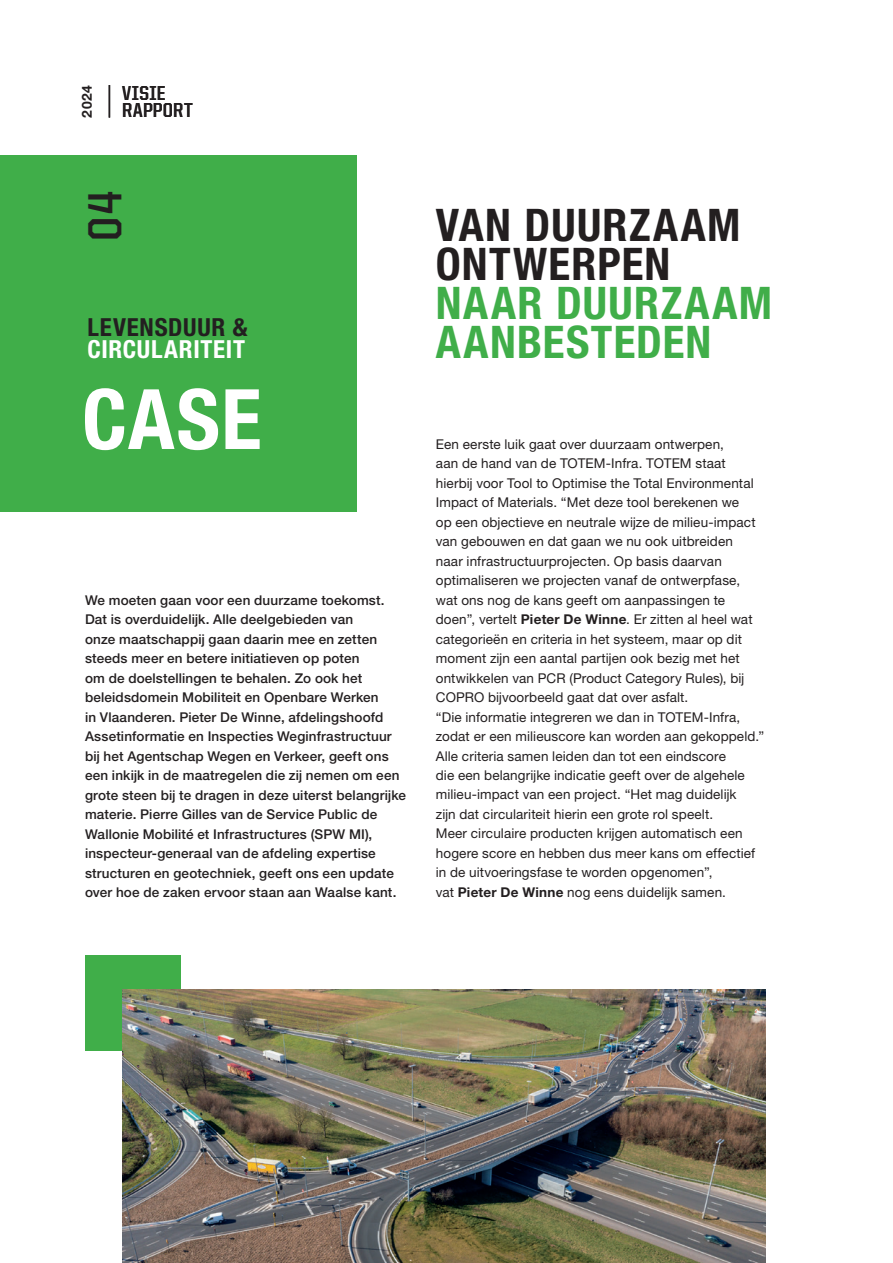
<style>
.page{position:relative;width:893px;height:1263px;background:#fff}
.page>*{position:absolute;margin:0;border:0;box-sizing:border-box;transform-origin:0 0}
.t1{font:700 condensed 83.55px "Helvetica Neue LT Pro";color:#fff}
.t2{font:700 48px "United Sans Semi Cond";color:#231f20}
.t3{font:700 condensed 45px/39px "Helvetica Neue LT Pro";letter-spacing:.035em;color:#40ae49}
.t4{font:700 condensed 45px/39px "Helvetica Neue LT Pro";letter-spacing:.03em;color:#231f20}
.t5{font:700 condensed 24.9px "Helvetica Neue LT Pro";letter-spacing:.03em;color:#fff}
.t6{font:700 condensed 24.9px "Helvetica Neue LT Pro";letter-spacing:.03em;color:#231f20}
.t7{font:700 20.25px/16.5px "United Sans Semi Cond";letter-spacing:.02em;color:#231f20}
.t8{font:700 13.8px "Helvetica Neue LT Pro";color:#231f20}
.t9{font:13.5px/19.5px "Helvetica Neue LT Pro";letter-spacing:.01em;color:#231f20}
.t10{font:500 13.5px/19.5px "Helvetica Neue LT Pro";letter-spacing:.01em;color:#231f20}
.s1{font-weight:700}
</style>
<div class="page">
<div style="left:85px;top:955px;width:96px;height:96px;background:#40ae49"></div>
<img style="left:122px;top:989px;width:643px;height:274px">
<hr style="left:109px;top:85px;width:1px;height:33px;background:#231f20">
<div style="left:0;top:155px;width:356px;height:357px;background:#40ae49"></div>
<p class="t8" style="left:78px;top:118px;width:34px;rotate:-90deg">2024</p>
<h3 class="t7" style="left:122px;top:85px;width:72px">VISIE<br>RAPPORT</h3>
<h2 class="t2" style="left:80px;top:241px;width:51px;rotate:-90deg">04</h2>
<h3 class="t6" style="left:88px;top:312px;width:162px">LEVENSDUUR &amp;</h3>
<h3 class="t5" style="left:88px;top:334px;width:159px">CIRCULARITEIT</h3>
<h1 class="t1" style="left:82px;top:369px;width:181px">CASE</h1>
<p class="t10" style="left:85px;top:590px;width:322px">We moeten gaan voor een duurzame toekomst.<br>Dat is overduidelijk. Alle deelgebieden van<br>onze maatschappij gaan daarin mee en zetten steeds meer en betere initiatieven op poten<br>om de doelstellingen te behalen. Zo ook het beleidsdomein Mobiliteit en Openbare Werken<br>in Vlaanderen. Pieter De Winne, afdelingshoofd Assetinformatie en Inspecties Weginfrastructuur bij het Agentschap Wegen en Verkeer, geeft ons een inkijk in de maatregelen die zij nemen om een grote steen bij te dragen in deze uiterst belangrijke materie. Pierre Gilles van de Service Public de Wallonie Mobilité et Infrastructures (SPW MI), inspecteur-generaal van de afdeling expertise structuren en geotechniek, geeft ons een update over hoe de zaken ervoor staan aan Waalse kant.</p>
<h3 class="t4" style="left:436px;top:205px;width:306px">VAN DUURZAAM<br>ONTWERPEN</h3>
<h3 class="t3" style="left:436px;top:283px;width:338px">NAAR DUURZAAM<br>AANBESTEDEN</h3>
<p class="t9" style="left:436px;top:434px;width:330px">Een eerste luik gaat over duurzaam ontwerpen,<br>aan de hand van de TOTEM-Infra. TOTEM staat hierbij voor Tool to Optimise the Total Environmental Impact of Materials. “Met deze tool berekenen we<br>op een objectieve en neutrale wijze de milieu-impact van gebouwen en dat gaan we nu ook uitbreiden<br>naar infrastructuurprojecten. Op basis daarvan optimaliseren we projecten vanaf de ontwerpfase, wat ons nog de kans geeft om aanpassingen te doen”, vertelt <span class="s1">Pieter De Winne</span>. Er zitten al heel wat categorieën en criteria in het systeem, maar op dit moment zijn een aantal partijen ook bezig met het ontwikkelen van PCR (Product Category Rules), bij COPRO bijvoorbeeld gaat dat over asfalt.<br>“Die informatie integreren we dan in TOTEM-Infra, zodat er een milieuscore kan worden aan gekoppeld.” Alle criteria samen leiden dan tot een eindscore<br>die een belangrijke indicatie geeft over de algehele milieu-impact van een project. “Het mag duidelijk<br>zijn dat circulariteit hierin een grote rol speelt.<br>Meer circulaire producten krijgen automatisch een hogere score en hebben dus meer kans om effectief in de uitvoeringsfase te worden opgenomen”,<br>vat <span class="s1">Pieter De Winne</span> nog eens duidelijk samen.</p>
</div>
